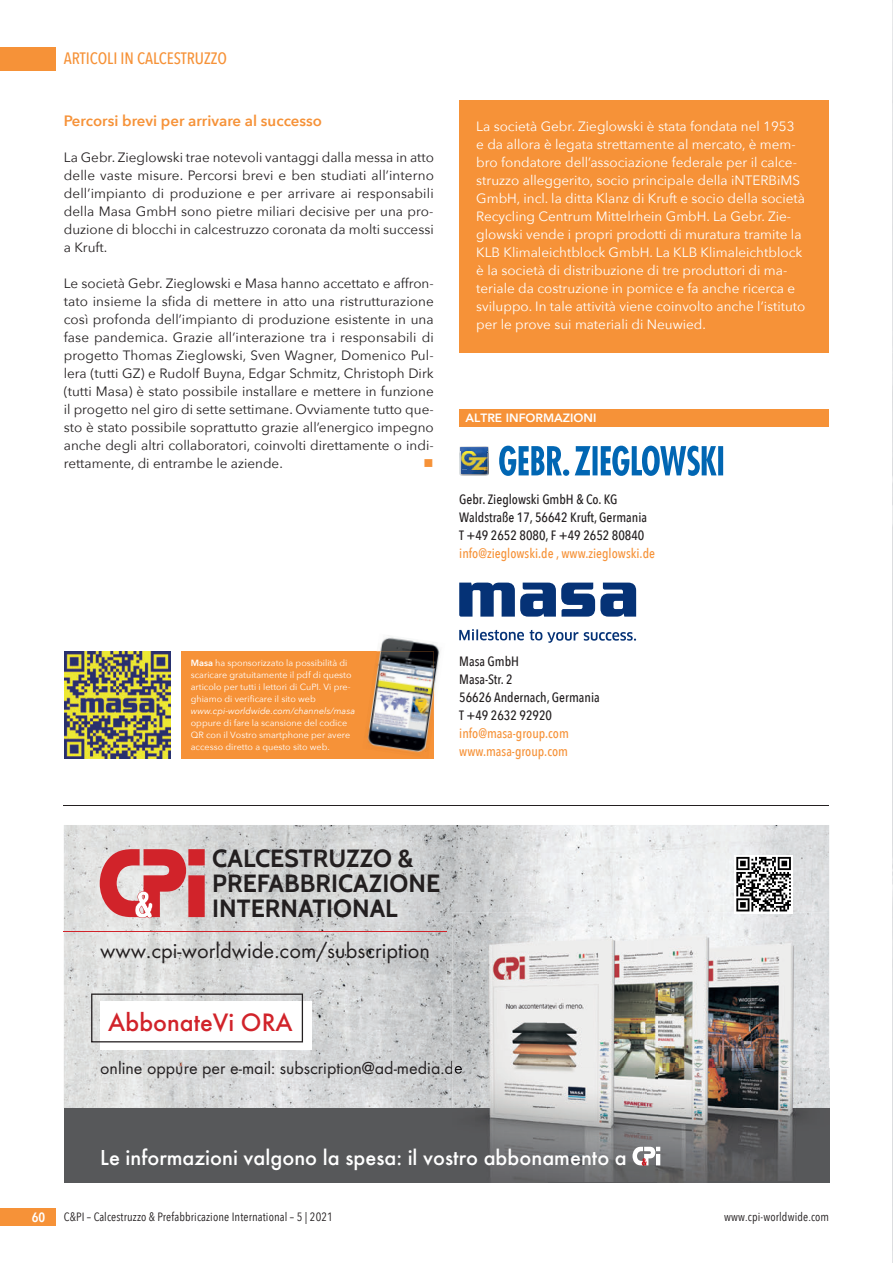
<style>
.page{position:relative;width:893px;height:1263px;background:#fff}
.page>*{position:absolute;margin:0;border:0;box-sizing:border-box;transform-origin:0 0}
.t1{font:500 26.25px "Futura T";color:#d1232a}
.t2{font:700 24.9px/24.9px "Cabin";color:#231f20}
.t3{font:500 22.5px "Futura T";color:#fff}
.t4{font:22.5px "Futura T";color:#231f20}
.t5{font:18px "Futura T";color:#231f20}
.t6{font:500 16.5px "Avenir Next Condensed";color:#f69238}
.t7{font:600 15px "Avenir Next";color:#f69238}
.t8{font:13.5px/18px "Avenir Next";color:#231f20;text-align:justify}
.t9{font:13.5px/18px "Avenir Next";color:#fff}
.t10{font:500 13.5px/18px "Avenir Next Condensed";color:#231f20}
.t11{font:500 13.5px/18px "Avenir Next Condensed";color:#f69238}
.t12{font:600 13.5px "Avenir Next Condensed";color:#fff}
.t13{font:13.5px "Wingdings";color:#f69238}
.t14{font:12px "Avenir Next Condensed";letter-spacing:.01em;color:#231f20}
.t15{font:800 12px "Avenir";color:#fff}
.t16{font:9px/12px "Avenir Next";color:#fff}
.t17{font:italic 9px "Avenir Next";color:#fff}
.s1{font-weight:600}
</style>
<div class="page">
<div style="left:0;top:47px;width:55px;height:23px;background:#f69238"></div>
<div style="left:0;top:1208px;width:55px;height:18px;background:#f69238"></div>
<div style="left:182px;top:651px;width:252px;height:108px;background:#f69238"></div>
<img style="left:64px;top:652px;width:107px;height:106px">
<img style="left:380px;top:637px;width:60px;height:59px">
<img style="left:367px;top:651px;width:67px;height:101px">
<div style="left:459px;top:100px;width:370px;height:18px;background:#f69238"></div>
<div style="left:459px;top:118px;width:370px;height:216px;background:#f69238"></div>
<div style="left:459px;top:334px;width:370px;height:18px;background:#f69238"></div>
<div style="left:459px;top:410px;width:370px;height:17px;background:#f69238"></div>
<svg style="left:499px;top:446px;width:224px;height:30px"></svg>
<img style="left:460px;top:447px;width:29px;height:28px">
<svg style="left:461px;top:446px;width:27px;height:1px"></svg>
<img style="left:461px;top:447px;width:27px;height:4px">
<img style="left:461px;top:451px;width:27px;height:23px">
<svg style="left:467px;top:470px;width:17px;height:1px"></svg>
<img style="left:462px;top:453px;width:26px;height:17px">
<img style="left:467px;top:455px;width:17px;height:15px">
<svg style="left:459px;top:629px;width:65px;height:11px"></svg>
<svg style="left:530px;top:630px;width:48px;height:13px"></svg>
<svg style="left:584px;top:632px;width:52px;height:9px"></svg>
<svg style="left:459px;top:583px;width:177px;height:34px"></svg>
<hr style="left:64px;top:805px;width:765px;height:1px;background:#231f20">
<img style="left:892px;top:1px;width:1px;height:1261px">
<img style="left:64px;top:825px;width:765px;height:283px">
<div style="left:64px;top:1108px;width:765px;height:74px;background:#57585a"></div>
<hr style="left:64px;top:931px;width:382px;height:1px;background:#d1232a">
<svg style="left:734px;top:855px;width:59px;height:57px"></svg>
<svg style="left:100px;top:849px;width:105px;height:69px;background:#d87377"></svg>
<div style="left:100px;top:1001px;width:212px;height:49px;background:#fff"></div>
<svg style="left:91px;top:993px;width:212px;height:49px"></svg>
<img style="left:751px;top:912px;width:78px;height:268px">
<img style="left:453px;top:912px;width:298px;height:270px">
<svg style="left:734px;top:857px;width:57px;height:56px"></svg>
<img style="left:453px;top:1074px;width:9px;height:4px">
<img style="left:453px;top:1060px;width:9px;height:14px">
<img style="left:648px;top:1108px;width:9px;height:72px">
<svg style="left:633px;top:1147px;width:27px;height:18px"></svg>
<p class="t6" style="left:64px;top:49px;width:165px">ARTICOLI IN CALCESTRUZZO</p>
<p class="t7" style="left:64px;top:108px;width:260px">Percorsi brevi per arrivare al successo</p>
<p class="t8" style="left:64px;top:148px;width:372px">La Gebr. Zieglowski trae notevoli vantaggi dalla messa in atto delle vaste misure. Percorsi brevi e ben studiati all’interno dell’impianto di produzione e per arrivare ai responsabili della Masa GmbH sono pietre miliari decisive per una pro&shy;duzione di blocchi in calcestruzzo coronata da molti successi a Kruft.</p>
<p class="t8" style="left:64px;top:274px;width:372px">Le società Gebr. Zieglowski e Masa hanno accettato e affron&shy;tato insieme la sfida di mettere in atto una ristrutturazione così profonda dell’impianto di produzione esistente in una fase pandemica. Grazie all’interazione tra i responsabili di progetto Thomas Zieglowski, Sven Wagner, Domenico Pul&shy;lera (tutti GZ) e Rudolf Buyna, Edgar Schmitz, Christoph Dirk (tutti Masa) è stato possibile installare e mettere in funzione il progetto nel giro di sette settimane. Ovviamente tutto que&shy;sto è stato possibile soprattutto grazie all’energico impegno anche degli altri collaboratori, coinvolti direttamente o indi&shy;rettamente, di entrambe le aziende.</p>
<p class="t13" style="left:424px;top:456px;width:12px">■</p>
<p class="t9" style="left:476px;top:117px;width:331px">La società Gebr. Zieglowski è stata fondata nel 1953 e da allora è legata strettamente al mercato, è mem&shy;bro fondatore dell’associazione federale per il calce&shy;struzzo alleggerito, socio principale della iNTERBiMS GmbH, incl. la ditta Klanz di Kruft e socio della società Recycling Centrum Mittelrhein GmbH. La Gebr. Zie&shy;glowski vende i propri prodotti di muratura tramite la KLB Klimaleichtblock GmbH. La KLB Klimaleichtblock è la società di distribuzione di tre produttori di ma&shy;teriale da costruzione in pomice e fa anche ricerca e sviluppo. In tale attività viene coinvolto anche l’istituto per le prove sui materiali di Neuwied.</p>
<p class="t15" style="left:466px;top:409px;width:132px">ALTRE INFORMAZIONI</p>
<p class="t10" style="left:459px;top:490px;width:189px">Gebr. Zieglowski GmbH &amp; Co. KG<br>Waldstraße 17, 56642 Kruft, Germania<br>T +49 2652 8080, F +49 2652 80840</p>
<p class="t11" style="left:459px;top:544px;width:197px">info@zieglowski.de , www.zieglowski.de</p>
<p class="t16" style="left:191px;top:657px;width:162px"><span class="s1">Masa</span> ha sponsorizzato la possibilità di scaricare gratuitamente il pdf di questo articolo per tutti i lettori di CuPI. Vi pre&shy;ghiamo di verificare il sito web</p>
<p class="t17" style="left:191px;top:704px;width:166px">www.cpi-worldwide.com/channels/masa</p>
<p class="t16" style="left:191px;top:717px;width:161px">oppure di fare la scansione del codice<br>QR con il Vostro smartphone per avere accesso diretto a questo sito web.</p>
<p class="t10" style="left:459px;top:652px;width:142px">Masa GmbH<br>Masa-Str. 2<br>56626 Andernach, Germania<br>T +49 2632 92920</p>
<p class="t11" style="left:459px;top:724px;width:111px">info@masa-group.com www.masa-group.com</p>
<h2 class="t2" style="left:212px;top:846px;width:229px">CALCESTRUZZO &amp;<br>PREFABBRICAZIONE<br>INTERNATIONAL</h2>
<h3 class="t4" style="left:100px;top:937px;width:331px">www.cpi-worldwide.com/subscription</h3>
<h1 class="t1" style="left:108px;top:1007px;width:186px">AbbonateVi ORA</h1>
<h3 class="t5" style="left:100px;top:1057px;width:364px">online oppure per e-mail: subscription@ad-media.de</h3>
<h3 class="t3" style="left:100px;top:1145px;width:528px">Le informazioni valgono la spesa: il vostro abbonamento a</h3>
<p class="t12" style="left:32px;top:1206px;width:15px">60</p>
<p class="t14" style="left:64px;top:1207px;width:271px">C&amp;PI – Calcestruzzo &amp; Prefabbricazione International – 5 | 2021</p>
<p class="t14" style="left:724px;top:1207px;width:107px">www.cpi-worldwide.com</p>
</div>
